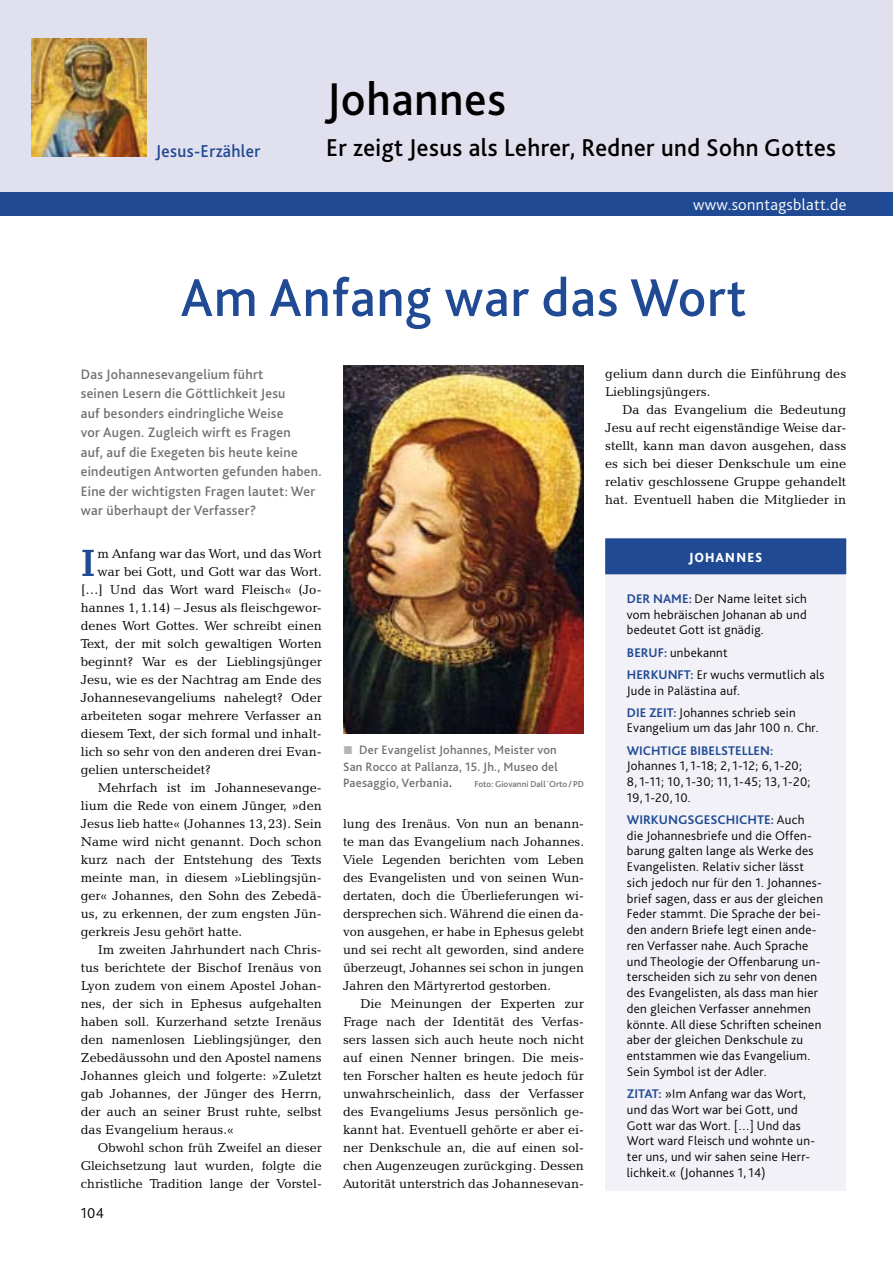
<style>
.page{position:relative;width:893px;height:1263px;background:#fff}
.page>*{position:absolute;margin:0;border:0;box-sizing:border-box;transform-origin:0 0}
.t1{font:500 55.5px "Bliss 2";letter-spacing:.02em;color:#214a94;scale:.95 1}
.t2{font:500 48px "Bliss 2";letter-spacing:.02em;color:#000;scale:.95 1}
.t3{font:700 38.85px "Candida BT";color:#214a94;scale:.9 1}
.t4{font:500 25.5px "Bliss 2";letter-spacing:.02em;color:#000;scale:.95 1}
.t5{font:700 18.75px "Bliss 2";letter-spacing:.04em;color:#fff;scale:.9 1}
.t6{font:500 18px "Bliss 2";letter-spacing:.02em;color:#214a94;scale:.95 1}
.t7{font:300 16.5px "Bliss 2";letter-spacing:.02em;color:#fff}
.t8{font:300 15px "Bliss 2";color:#000}
.t9{font:500 14.25px/19.5px "Bliss 2";letter-spacing:.02em;color:#707173}
.t10{font:13.2px "Candida BT";color:#000}
.t11{font:300 13.2px/15.8px "Bliss 2";letter-spacing:.02em;color:#000}
.t12{font:500 12.75px/16.5px "Bliss 2";letter-spacing:.02em;color:#707173;text-align:justify}
.t13{font:500 9px "Bliss 2";color:#707173}
.s1{color:#b1b3b4}
.s2{font-family:"Candida BT";font-weight:400;font-size:13.2px;color:#000}
.s3{font-weight:700;color:#214a94}
</style>
<div class="page">
<div style="left:606px;top:545px;width:240px;height:645px;background:#f1f1f7"></div>
<div style="left:605px;top:538px;width:241px;height:36px;background:#214a94"></div>
<div style="left:0;top:0;width:893px;height:194px;background:#e0e0ee"></div>
<div style="left:0;top:193px;width:893px;height:23px;background:#214a94"></div>
<img style="left:343px;top:366px;width:241px;height:367px">
<img style="left:32px;top:38px;width:115px;height:118px">
<p class="t6" style="left:156px;top:140px;width:112px">Jesus-Erzähler</p>
<p class="t2" style="left:326px;top:69px;width:191px">Johannes</p>
<p class="t4" style="left:326px;top:132px;width:538px">Er zeigt Jesus als Lehrer, Redner und Sohn Gottes</p>
<p class="t7" style="left:693px;top:194px;width:155px">www.sonntagsblatt.de</p>
<p class="t1" style="left:181px;top:263px;width:597px">Am Anfang war das Wort</p>
<p class="t9" style="left:81px;top:364px;width:242px">Das Johannesevangelium führt<br>seinen Lesern die Göttlichkeit Jesu<br>auf besonders eindringliche Weise<br>vor Augen. Zugleich wirft es Fragen<br>auf, auf die Exegeten bis heute keine eindeutigen Antworten gefunden haben.<br>Eine der wichtigsten Fragen lautet: Wer war überhaupt der Verfasser?</p>
<p class="t3" style="left:81px;top:539px;width:18px">I</p>
<p class="t10" style="left:97px;top:545px;width:226px">m Anfang war das Wort, und das Wort</p>
<p class="t10" style="left:97px;top:563px;width:226px">war bei Gott, und Gott war das Wort.</p>
<p class="t10" style="left:81px;top:581px;width:242px">[…] Und das Wort ward Fleisch« (Jo-</p>
<p class="t10" style="left:81px;top:599px;width:242px">hannes 1,1.14) – Jesus als fleischgewor-</p>
<p class="t10" style="left:81px;top:617px;width:242px">denes Wort Gottes. Wer schreibt einen</p>
<p class="t10" style="left:81px;top:635px;width:242px">Text, der mit solch gewaltigen Worten</p>
<p class="t10" style="left:81px;top:653px;width:242px">beginnt? War es der Lieblingsjünger</p>
<p class="t10" style="left:81px;top:671px;width:242px">Jesu, wie es der Nachtrag am Ende des</p>
<p class="t10" style="left:81px;top:689px;width:242px">Johannesevangeliums nahelegt? Oder</p>
<p class="t10" style="left:81px;top:707px;width:242px">arbeiteten sogar mehrere Verfasser an</p>
<p class="t10" style="left:81px;top:725px;width:242px">diesem Text, der sich formal und inhalt-</p>
<p class="t10" style="left:81px;top:743px;width:242px">lich so sehr von den anderen drei Evan-</p>
<p class="t10" style="left:81px;top:761px;width:132px">gelien unterscheidet?</p>
<p class="t10" style="left:98px;top:779px;width:225px">Mehrfach ist im Johannesevange-</p>
<p class="t10" style="left:81px;top:797px;width:242px">lium die Rede von einem Jünger, »den</p>
<p class="t10" style="left:81px;top:815px;width:242px">Jesus lieb hatte« (Johannes 13,23). Sein</p>
<p class="t10" style="left:81px;top:833px;width:242px">Name wird nicht genannt. Doch schon</p>
<p class="t10" style="left:81px;top:851px;width:242px">kurz nach der Entstehung des Texts</p>
<p class="t10" style="left:81px;top:869px;width:242px">meinte man, in diesem »Lieblingsjün-</p>
<p class="t10" style="left:81px;top:887px;width:242px">ger« Johannes, den Sohn des Zebedä-</p>
<p class="t10" style="left:81px;top:905px;width:242px">us, zu erkennen, der zum engsten Jün-</p>
<p class="t10" style="left:81px;top:923px;width:163px">gerkreis Jesu gehört hatte.</p>
<p class="t10" style="left:98px;top:941px;width:225px">Im zweiten Jahrhundert nach Chris-</p>
<p class="t10" style="left:81px;top:959px;width:242px">tus berichtete der Bischof Irenäus von</p>
<p class="t10" style="left:81px;top:977px;width:242px">Lyon zudem von einem Apostel Johan-</p>
<p class="t10" style="left:81px;top:995px;width:242px">nes, der sich in Ephesus aufgehalten</p>
<p class="t10" style="left:81px;top:1013px;width:242px">haben soll. Kurzerhand setzte Irenäus</p>
<p class="t10" style="left:81px;top:1031px;width:242px">den namenlosen Lieblingsjünger, den</p>
<p class="t10" style="left:81px;top:1049px;width:242px">Zebedäussohn und den Apostel namens</p>
<p class="t10" style="left:81px;top:1067px;width:242px">Johannes gleich und folgerte: »Zuletzt</p>
<p class="t10" style="left:81px;top:1085px;width:242px">gab Johannes, der Jünger des Herrn,</p>
<p class="t10" style="left:81px;top:1103px;width:242px">der auch an seiner Brust ruhte, selbst</p>
<p class="t10" style="left:81px;top:1121px;width:154px">das Evangelium heraus.«</p>
<p class="t10" style="left:98px;top:1139px;width:225px">Obwohl schon früh Zweifel an dieser</p>
<p class="t10" style="left:81px;top:1157px;width:242px">Gleichsetzung laut wurden, folgte die</p>
<p class="t10" style="left:81px;top:1175px;width:242px">christliche Tradition lange der Vorstel-</p>
<p class="t8" style="left:81px;top:1204px;width:25px">104</p>
<p class="t12" style="left:343px;top:741px;width:216px"><span class="s1">■</span> Der Evangelist Johannes, Meister von San Rocco at Pallanza, 15. Jh., Museo del Paesaggio, Verbania<span class="s2">.</span></p>
<p class="t13" style="left:474px;top:779px;width:111px">Foto: Giovanni Dall´Orto/PD</p>
<p class="t10" style="left:343px;top:815px;width:242px">lung des Irenäus. Von nun an benann-</p>
<p class="t10" style="left:343px;top:833px;width:242px">te man das Evangelium nach Johannes.</p>
<p class="t10" style="left:343px;top:851px;width:242px">Viele Legenden berichten vom Leben</p>
<p class="t10" style="left:343px;top:869px;width:242px">des Evangelisten und von seinen Wun-</p>
<p class="t10" style="left:343px;top:887px;width:242px">dertaten, doch die Überlieferungen wi-</p>
<p class="t10" style="left:343px;top:905px;width:242px">dersprechen sich. Während die einen da-</p>
<p class="t10" style="left:343px;top:923px;width:242px">von ausgehen, er habe in Ephesus gelebt</p>
<p class="t10" style="left:343px;top:941px;width:242px">und sei recht alt geworden, sind andere</p>
<p class="t10" style="left:343px;top:959px;width:242px">überzeugt, Johannes sei schon in jungen</p>
<p class="t10" style="left:343px;top:977px;width:210px">Jahren den Märtyrertod gestorben.</p>
<p class="t10" style="left:360px;top:995px;width:225px">Die Meinungen der Experten zur</p>
<p class="t10" style="left:343px;top:1013px;width:242px">Frage nach der Identität des Verfas-</p>
<p class="t10" style="left:343px;top:1031px;width:242px">sers lassen sich auch heute noch nicht</p>
<p class="t10" style="left:343px;top:1049px;width:242px">auf einen Nenner bringen. Die meis-</p>
<p class="t10" style="left:343px;top:1067px;width:242px">ten Forscher halten es heute jedoch für</p>
<p class="t10" style="left:343px;top:1085px;width:242px">unwahrscheinlich, dass der Verfasser</p>
<p class="t10" style="left:343px;top:1103px;width:242px">des Evangeliums Jesus persönlich ge-</p>
<p class="t10" style="left:343px;top:1121px;width:242px">kannt hat. Eventuell gehörte er aber ei-</p>
<p class="t10" style="left:343px;top:1139px;width:242px">ner Denkschule an, die auf einen sol-</p>
<p class="t10" style="left:343px;top:1157px;width:242px">chen Augenzeugen zurückging. Dessen</p>
<p class="t10" style="left:343px;top:1175px;width:242px">Autorität unterstrich das Johannesevan-</p>
<p class="t10" style="left:605px;top:365px;width:242px">gelium dann durch die Einführung des</p>
<p class="t10" style="left:605px;top:383px;width:107px">Lieblingsjüngers.</p>
<p class="t10" style="left:622px;top:401px;width:225px">Da das Evangelium die Bedeutung</p>
<p class="t10" style="left:605px;top:419px;width:242px">Jesu auf recht eigenständige Weise dar-</p>
<p class="t10" style="left:605px;top:437px;width:242px">stellt, kann man davon ausgehen, dass</p>
<p class="t10" style="left:605px;top:455px;width:242px">es sich bei dieser Denkschule um eine</p>
<p class="t10" style="left:605px;top:473px;width:242px">relativ geschlossene Gruppe gehandelt</p>
<p class="t10" style="left:605px;top:491px;width:242px">hat. Eventuell haben die Mitglieder in</p>
<p class="t5" style="left:689px;top:544px;width:83px">johannes</p>
<p class="t11" style="left:627px;top:590px;width:182px;text-align:justify"><span class="s3">DER NAME:</span> Der Name leitet sich vom hebräischen Johanan ab und bedeutet Gott ist gnädig.</p>
<p class="t11" style="left:627px;top:641px;width:199px;line-height:22.2px"><span class="s3">BERUF:</span> unbekannt<br><span class="s3">HERKUNFT:</span> Er wuchs vermutlich als</p>
<p class="t11" style="left:627px;top:679px;width:170px;line-height:22.2px">Jude in Palästina auf.<br><span class="s3">DIE ZEIT:</span> Johannes schrieb sein</p>
<p class="t11" style="left:627px;top:716px;width:193px;line-height:22.2px">Evangelium um das Jahr 100 n. Chr.<br><span class="s3">WICHTIGE BIBELSTELLEN:</span></p>
<p class="t11" style="left:627px;top:758px;width:185px">Johannes 1, 1-18; 2, 1-12; 6, 1-20;<br>8, 1-11; 10, 1-30; 11, 1-45; 13, 1-20;<br>19, 1-20, 10.</p>
<p class="t11" style="left:627px;top:811px;width:198px"><span class="s3">WIRKUNGSGESCHICHTE:</span> Auch die Johannesbriefe und die Offen&shy;barung galten lange als Werke des Evangelisten. Relativ sicher lässt sich jedoch nur für den 1. Johannes&shy;brief sagen, dass er aus der gleichen Feder stammt. Die Sprache der bei&shy;den andern Briefe legt einen ande&shy;ren Verfasser nahe. Auch Sprache und Theologie der Offenbarung un&shy;terscheiden sich zu sehr von denen des Evangelisten, als dass man hier den gleichen Verfasser annehmen könnte. All diese Schriften scheinen aber der gleichen Denkschule zu entstammen wie das Evangelium.<br>Sein Symbol ist der Adler.</p>
<p class="t11" style="left:627px;top:1085px;width:190px"><span class="s3">ZITAT:</span> »Im Anfang war das Wort, und das Wort war bei Gott, und<br>Gott war das Wort. […] Und das<br>Wort ward Fleisch und wohnte un&shy;ter uns, und wir sahen seine Herr&shy;lichkeit.« (Johannes 1, 14)</p>
</div>
